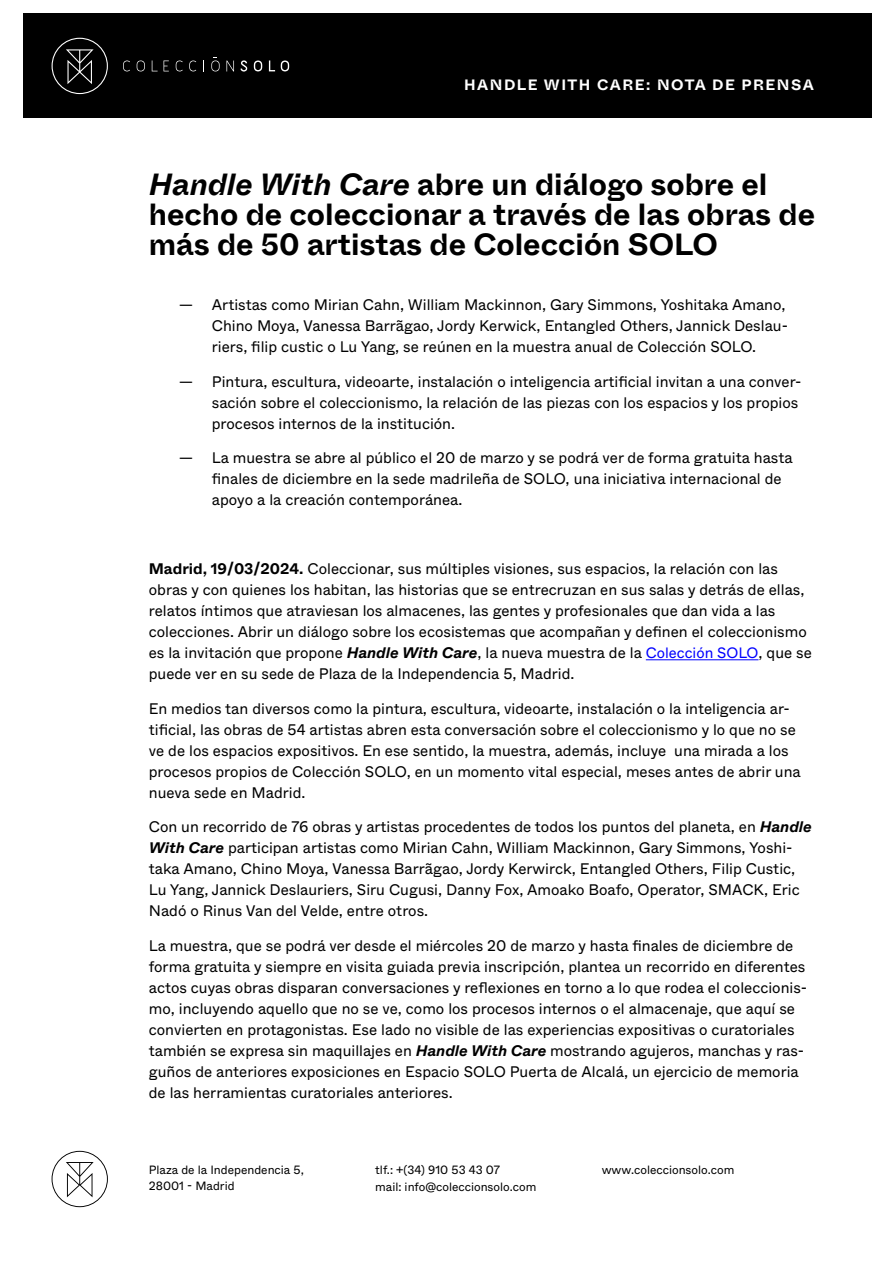
<style>
.page{position:relative;width:893px;height:1263px;background:#fff}
.page>*{position:absolute;margin:0;border:0;box-sizing:border-box;transform-origin:0 0}
.t1{font:700 30.6px/30px "Whyte Inktrap";color:#000}
.t2{font:15.3px/21px "Whyte";color:#000}
.t3{font:700 15px "Whyte Inktrap";letter-spacing:.1em;color:#fff}
.t4{font:12px/16.8px "Whyte";color:#000}
.s1{font-style:italic}
.s2{font-weight:700}
.s3{font-weight:700;font-style:italic}
.s4{font-size:15px;color:#00f}
</style>
<div class="page">
<svg style="left:52px;top:1151px;width:56px;height:56px"></svg>
<div style="left:23px;top:14px;width:849px;height:104px;background:#000"></div>
<svg style="left:52px;top:38px;width:56px;height:56px"></svg>
<svg style="left:281px;top:61px;width:8px;height:10px"></svg>
<svg style="left:269px;top:60px;width:6px;height:11px"></svg>
<svg style="left:254px;top:61px;width:8px;height:10px"></svg>
<svg style="left:240px;top:60px;width:7px;height:12px"></svg>
<svg style="left:226px;top:61px;width:8px;height:10px"></svg>
<svg style="left:211px;top:57px;width:9px;height:14px"></svg>
<svg style="left:189px;top:61px;width:7px;height:10px"></svg>
<svg style="left:176px;top:61px;width:7px;height:10px"></svg>
<svg style="left:164px;top:61px;width:5px;height:10px"></svg>
<svg style="left:152px;top:60px;width:6px;height:11px"></svg>
<svg style="left:137px;top:61px;width:8px;height:10px"></svg>
<svg style="left:123px;top:61px;width:7px;height:10px"></svg>
<hr style="left:646px;top:659px;width:112px;height:1px;background:#00f">
<p class="t3" style="left:464px;top:73px;width:351px">HANDLE WITH CARE: NOTA DE PRENSA</p>
<h1 class="t1" style="left:149px;top:167px;width:668px"><span class="s1">Handle With Care</span> abre un diálogo sobre el hecho de coleccionar a través de las obras de más de 50 artistas de Colección SOLO</h1>
<p class="t2" style="left:212px;top:293px;width:578px;text-indent:-33px">— Artistas como Mirian Cahn, William Mackinnon, Gary Simmons, Yoshitaka Amano,<br>Chino Moya, Vanessa Barrãgao, Jordy Kerwick, Entangled Others, Jannick Deslau&shy;riers, filip custic o Lu Yang, se reúnen en la muestra anual de Colección SOLO.</p>
<p class="t2" style="left:212px;top:370px;width:591px;text-indent:-33px">— Pintura, escultura, videoarte, instalación o inteligencia artificial invitan a una conver&shy;sación sobre el coleccionismo, la relación de las piezas con los espacios y los propios procesos internos de la institución.</p>
<p class="t2" style="left:212px;top:446px;width:582px;text-indent:-33px">— La muestra se abre al público el 20 de marzo y se podrá ver de forma gratuita hasta finales de diciembre en la sede madrileña de SOLO, una iniciativa internacional de apoyo a la creación contemporánea.</p>
<p class="t2" style="left:149px;top:557px;width:665px"><span class="s2">Madrid, 19/03/2024.</span> Coleccionar, sus múltiples visiones, sus espacios, la relación con las obras y con quienes los habitan, las historias que se entrecruzan en sus salas y detrás de ellas, relatos íntimos que atraviesan los almacenes, las gentes y profesionales que dan vida a las colecciones. Abrir un diálogo sobre los ecosistemas que acompañan y definen el coleccionismo es la invitación que propone <span class="s3">Handle With Care</span>, la nueva muestra de la <span class="s4">Colección SOLO</span>, que se puede ver en su sede de Plaza de la Independencia 5, Madrid.</p>
<p class="t2" style="left:149px;top:697px;width:653px">En medios tan diversos como la pintura, escultura, videoarte, instalación o la inteligencia ar&shy;tificial, las obras de 54 artistas abren esta conversación sobre el coleccionismo y lo que no se ve de los espacios expositivos. En ese sentido, la muestra, además, incluye una mirada a los procesos propios de Colección SOLO, en un momento vital especial, meses antes de abrir una nueva sede en Madrid.</p>
<p class="t2" style="left:149px;top:815px;width:664px">Con un recorrido de 76 obras y artistas procedentes de todos los puntos del planeta, en <span class="s3">Handle With Care</span> participan artistas como Mirian Cahn, William Mackinnon, Gary Simmons, Yoshi&shy;taka Amano, Chino Moya, Vanessa Barrãgao, Jordy Kerwirck, Entangled Others, Filip Custic, Lu Yang, Jannick Deslauriers, Siru Cugusi, Danny Fox, Amoako Boafo, Operator, SMACK, Eric Nadó o Rinus Van del Velde, entre otros.</p>
<p class="t2" style="left:149px;top:934px;width:660px">La muestra, que se podrá ver desde el miércoles 20 de marzo y hasta finales de diciembre de forma gratuita y siempre en visita guiada previa inscripción, plantea un recorrido en diferentes actos cuyas obras disparan conversaciones y reflexiones en torno a lo que rodea el coleccionis&shy;mo, incluyendo aquello que no se ve, como los procesos internos o el almacenaje, que aquí se convierten en protagonistas. Ese lado no visible de las experiencias expositivas o curatoriales también se expresa sin maquillajes en <span class="s3">Handle With Care</span> mostrando agujeros, manchas y ras&shy;guños de anteriores exposiciones en Espacio SOLO Puerta de Alcalá, un ejercicio de memoria de las herramientas curatoriales anteriores.</p>
<p class="t4" style="left:149px;top:1160px;width:157px">Plaza de la Independencia 5,<br>28001 - Madrid</p>
<p class="t4" style="left:375px;top:1161px;width:126px">tlf.: +(34) 910 53 43 07</p>
<p class="t4" style="left:602px;top:1160px;width:134px">www.coleccionsolo.com</p>
<p class="t4" style="left:375px;top:1178px;width:163px">mail: info@coleccionsolo.com</p>
</div>
